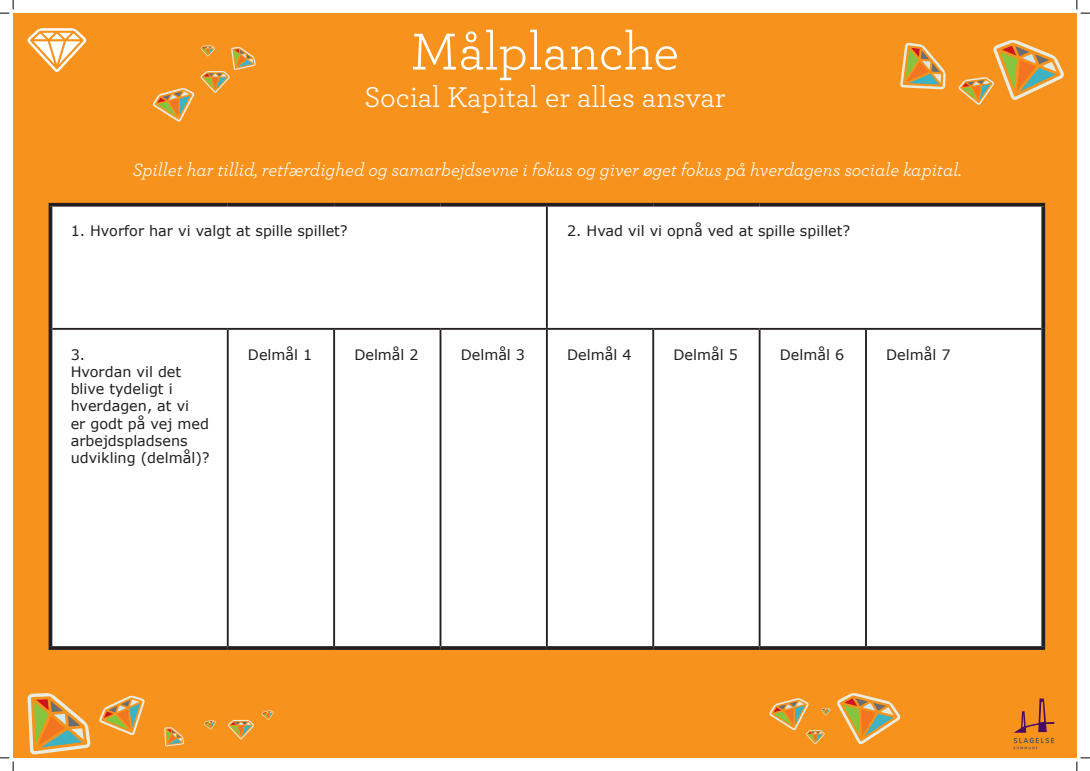
<style>
.page{position:relative;width:1090px;height:771px;background:#fff}
.page>*{position:absolute;margin:0;border:0;box-sizing:border-box;transform-origin:0 0}
.t1{font:54.38px "Archer";letter-spacing:-.01em;color:#fff}
.t2{font:30px "Archer";color:#fff}
.t3{font:italic 18.75px "Archer";color:#fff}
.t4{font:14.38px/17.2px "Verdana";color:#231f20}
</style>
<div class="page">
<div style="left:13px;top:13px;width:1063px;height:744px;background:#f7931d"></div>
<svg style="left:837px;top:693px;width:63px;height:51px"></svg>
<svg style="left:900px;top:43px;width:45px;height:46px"></svg>
<svg style="left:152px;top:88px;width:42px;height:34px"></svg>
<svg style="left:200px;top:46px;width:56px;height:47px"></svg>
<svg style="left:958px;top:40px;width:106px;height:65px"></svg>
<svg style="left:769px;top:698px;width:61px;height:46px"></svg>
<svg style="left:27px;top:693px;width:64px;height:61px"></svg>
<svg style="left:99px;top:695px;width:46px;height:40px"></svg>
<svg style="left:164px;top:727px;width:20px;height:19px"></svg>
<svg style="left:203px;top:720px;width:13px;height:9px"></svg>
<svg style="left:261px;top:710px;width:13px;height:9px"></svg>
<svg style="left:228px;top:719px;width:26px;height:20px"></svg>
<svg style="left:1013px;top:698px;width:41px;height:51px"></svg>
<svg style="left:27px;top:28px;width:60px;height:44px"></svg>
<div style="left:52px;top:206px;width:989px;height:440px;background:#fff"></div>
<hr style="left:546px;top:206px;width:1px;height:122px;background:#231f20">
<hr style="left:52px;top:328px;width:176px;height:2px;background:#231f20">
<hr style="left:228px;top:328px;width:106px;height:2px;background:#231f20">
<hr style="left:227px;top:330px;width:2px;height:316px;background:#231f20">
<hr style="left:334px;top:328px;width:106px;height:2px;background:#231f20">
<hr style="left:333px;top:330px;width:2px;height:316px;background:#231f20">
<hr style="left:440px;top:328px;width:106px;height:2px;background:#231f20">
<hr style="left:439px;top:330px;width:2px;height:316px;background:#231f20">
<hr style="left:546px;top:328px;width:107px;height:2px;background:#231f20">
<hr style="left:546px;top:330px;width:1px;height:316px;background:#231f20">
<hr style="left:653px;top:328px;width:106px;height:2px;background:#231f20">
<hr style="left:652px;top:330px;width:2px;height:316px;background:#231f20">
<hr style="left:759px;top:328px;width:106px;height:2px;background:#231f20">
<hr style="left:758px;top:330px;width:2px;height:316px;background:#231f20">
<hr style="left:865px;top:328px;width:176px;height:2px;background:#231f20">
<hr style="left:864px;top:330px;width:2px;height:316px;background:#231f20">
<hr style="left:49px;top:203px;width:179px;height:3px;background:#231f20">
<hr style="left:49px;top:206px;width:3px;height:123px;background:#231f20">
<hr style="left:228px;top:203px;width:106px;height:3px;background:#231f20">
<hr style="left:334px;top:203px;width:106px;height:3px;background:#231f20">
<hr style="left:440px;top:203px;width:106px;height:3px;background:#231f20">
<hr style="left:546px;top:203px;width:107px;height:3px;background:#231f20">
<hr style="left:653px;top:203px;width:106px;height:3px;background:#231f20">
<hr style="left:759px;top:203px;width:106px;height:3px;background:#231f20">
<hr style="left:865px;top:203px;width:179px;height:3px;background:#231f20">
<hr style="left:1041px;top:206px;width:3px;height:123px;background:#231f20">
<hr style="left:49px;top:329px;width:3px;height:317px;background:#231f20">
<hr style="left:1041px;top:329px;width:3px;height:317px;background:#231f20">
<hr style="left:49px;top:646px;width:179px;height:3px;background:#231f20">
<hr style="left:228px;top:646px;width:106px;height:3px;background:#231f20">
<hr style="left:334px;top:646px;width:106px;height:3px;background:#231f20">
<hr style="left:440px;top:646px;width:106px;height:3px;background:#231f20">
<hr style="left:546px;top:646px;width:107px;height:3px;background:#231f20">
<hr style="left:653px;top:646px;width:106px;height:3px;background:#231f20">
<hr style="left:759px;top:646px;width:106px;height:3px;background:#231f20">
<hr style="left:865px;top:646px;width:179px;height:3px;background:#231f20">
<svg style="left:0;top:0;width:14px;height:14px"></svg>
<svg style="left:0;top:757px;width:14px;height:13px"></svg>
<svg style="left:1076px;top:0;width:13px;height:14px"></svg>
<svg style="left:1076px;top:757px;width:13px;height:13px"></svg>
<p class="t1" style="left:410px;top:14px;width:270px">Målplanche</p>
<p class="t2" style="left:364px;top:76px;width:363px">Social Kapital er alles ansvar</p>
<p class="t3" style="left:133px;top:156px;width:830px">Spillet har tillid, retfærdighed og samarbejdsevne i fokus og giver øget fokus på hverdagens sociale kapital.</p>
<p class="t4" style="left:71px;top:221px;width:278px">1. Hvorfor har vi valgt at spille spillet?</p>
<p class="t4" style="left:567px;top:221px;width:285px">2. Hvad vil vi opnå ved at spille spillet?</p>
<p class="t4" style="left:71px;top:345px;width:16px">3.</p>
<p class="t4" style="left:71px;top:363px;width:112px">Hvordan vil det</p>
<p class="t4" style="left:71px;top:380px;width:103px">blive tydeligt i</p>
<p class="t4" style="left:71px;top:397px;width:120px">hverdagen, at vi</p>
<p class="t4" style="left:71px;top:414px;width:140px">er godt på vej med arbejdspladsens</p>
<p class="t4" style="left:71px;top:449px;width:140px">udvikling (delmål)?</p>
<p class="t4" style="left:248px;top:345px;width:66px">Delmål 1</p>
<p class="t4" style="left:354px;top:345px;width:66px">Delmål 2</p>
<p class="t4" style="left:460px;top:345px;width:66px">Delmål 3</p>
<p class="t4" style="left:567px;top:345px;width:66px">Delmål 4</p>
<p class="t4" style="left:673px;top:345px;width:66px">Delmål 5</p>
<p class="t4" style="left:779px;top:345px;width:66px">Delmål 6</p>
<p class="t4" style="left:886px;top:345px;width:66px">Delmål 7</p>
</div>
